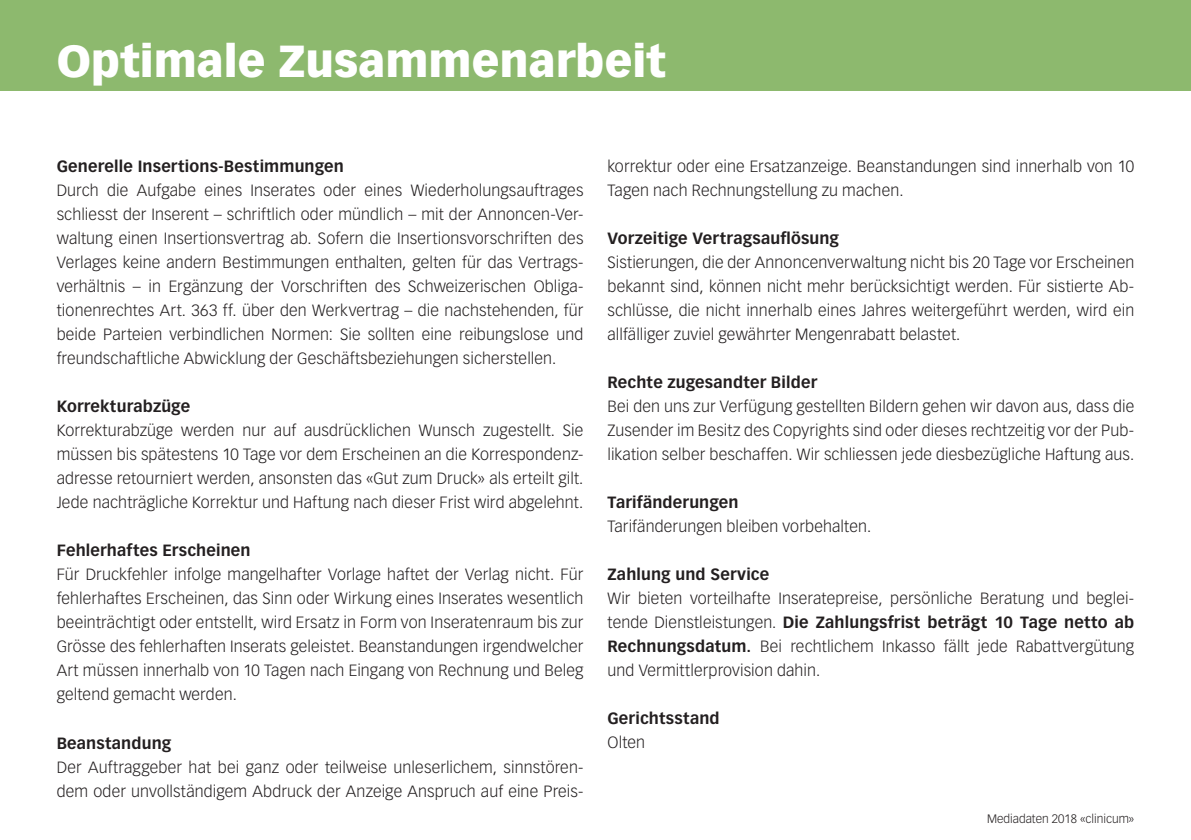
<style>
.page{position:relative;width:1191px;height:840px;background:#fff}
.page>*{position:absolute;margin:0;border:0;box-sizing:border-box;transform-origin:0 0}
.t1{font:900 44px "Vectora LT Std";color:#fff}
.t2{font:300 16px/24px "Vectora LT Std";letter-spacing:.01em;color:#231f20;text-align:justify}
.t3{font:700 16px "Vectora LT Std";letter-spacing:.01em;color:#231f20}
.t4{font:300 12px "Vectora LT Std";color:#231f20}
.s1{font-weight:700}
</style>
<div class="page">
<div style="left:0;top:0;width:1191px;height:91px;background:#8db96e"></div>
<h1 class="t1" style="left:57px;top:33px;width:610px">Optimale Zusammenarbeit</h1>
<p class="t3" style="left:57px;top:156px;width:289px">Generelle Insertions-Bestimmungen</p>
<p class="t2" style="left:57px;top:178px;width:528px">Durch die Aufgabe eines Inserates oder eines Wiederholungsauftrages schliesst der Inserent – schriftlich oder mündlich – mit der Annoncen-Ver&shy;waltung einen Insertionsvertrag ab. Sofern die Insertionsvorschriften des Verlages keine andern Bestimmungen enthalten, gelten für das Vertrags&shy;verhältnis – in Ergänzung der Vorschriften des Schweizerischen Obliga&shy;tionenrechtes Art. 363 ff. über den Werkvertrag – die nachstehenden, für beide Parteien verbindlichen Normen: Sie sollten eine reibungslose und freundschaftliche Abwicklung der Geschäftsbeziehungen sicherstellen.</p>
<p class="t3" style="left:57px;top:396px;width:135px">Korrekturabzüge</p>
<p class="t2" style="left:57px;top:418px;width:528px">Korrekturabzüge werden nur auf ausdrücklichen Wunsch zugestellt. Sie müssen bis spätestens 10 Tage vor dem Erscheinen an die Korrespondenz&shy;adresse retourniert werden, ansonsten das «Gut zum Druck» als erteilt gilt.<br>Jede nachträgliche Korrektur und Haftung nach dieser Frist wird abgelehnt.</p>
<p class="t3" style="left:57px;top:540px;width:195px">Fehlerhaftes Erscheinen</p>
<p class="t2" style="left:57px;top:562px;width:528px">Für Druckfehler infolge mangelhafter Vorlage haftet der Verlag nicht. Für fehlerhaftes Erscheinen, das Sinn oder Wirkung eines Inserates wesentlich beeinträchtigt oder entstellt, wird Ersatz in Form von Inseratenraum bis zur Grösse des fehlerhaften Inserats geleistet. Beanstandungen irgendwelcher Art müssen innerhalb von 10 Tagen nach Eingang von Rechnung und Beleg geltend gemacht werden.</p>
<p class="t3" style="left:57px;top:732px;width:116px">Beanstandung</p>
<p class="t2" style="left:57px;top:754px;width:528px">Der Auftraggeber hat bei ganz oder teilweise unleserlichem, sinnstören&shy;dem oder unvollständigem Abdruck der Anzeige Anspruch auf eine Preis-</p>
<p class="t2" style="left:607px;top:154px;width:528px">korrektur oder eine Ersatzanzeige. Beanstandungen sind innerhalb von 10<br>Tagen nach Rechnungstellung zu machen.</p>
<p class="t3" style="left:607px;top:228px;width:233px">Vorzeitige Vertragsauflösung</p>
<p class="t2" style="left:607px;top:250px;width:528px">Sistierungen, die der Annoncenverwaltung nicht bis 20 Tage vor Erscheinen bekannt sind, können nicht mehr berücksichtigt werden. Für sistierte Ab&shy;schlüsse, die nicht innerhalb eines Jahres weitergeführt werden, wird ein allfälliger zuviel gewährter Mengenrabatt belastet.</p>
<p class="t3" style="left:607px;top:372px;width:211px">Rechte zugesandter Bilder</p>
<p class="t2" style="left:607px;top:394px;width:528px">Bei den uns zur Verfügung gestellten Bildern gehen wir davon aus, dass die Zusender im Besitz des Copyrights sind oder dieses rechtzeitig vor der Pub&shy;likation selber beschaffen. Wir schliessen jede diesbezügliche Haftung aus.</p>
<p class="t3" style="left:607px;top:492px;width:133px">Tarifänderungen</p>
<p class="t2" style="left:607px;top:514px;width:265px">Tarifänderungen bleiben vorbehalten.</p>
<p class="t3" style="left:607px;top:564px;width:163px">Zahlung und Service</p>
<p class="t2" style="left:607px;top:586px;width:528px">Wir bieten vorteilhafte Inseratepreise, persönliche Beratung und beglei&shy;tende Dienstleistungen. <span class="s1">Die Zahlungsfrist beträgt 10 Tage netto ab Rechnungsdatum.</span> Bei rechtlichem Inkasso fällt jede Rabattvergütung und Vermittlerprovision dahin.</p>
<p class="t3" style="left:607px;top:708px;width:114px">Gerichtsstand</p>
<p class="t2" style="left:607px;top:730px;width:39px">Olten</p>
<p class="t4" style="left:987px;top:811px;width:149px">Mediadaten 2018 «clinicum»</p>
</div>
